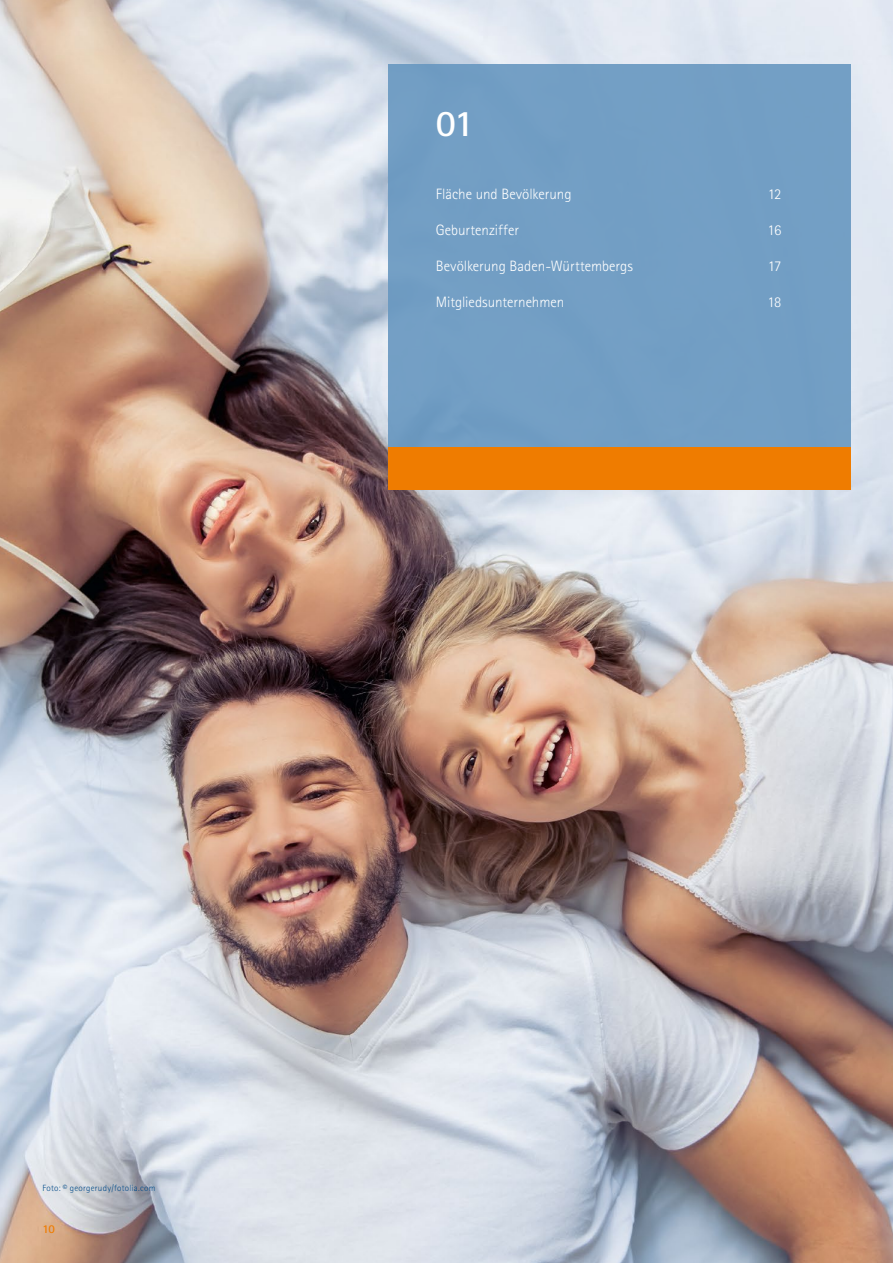
<style>
.page{position:relative;width:893px;height:1263px;background:#fff}
.page>*{position:absolute;margin:0;border:0;box-sizing:border-box;transform-origin:0 0}
.t1{font:700 37.5px "Rotis Sans Serif";color:#fff}
.t2{font:300 15px "Rotis Sans Serif";color:#fff}
.t3{font:700 12px "Rotis Sans Serif";color:#ef7c00}
.t4{font:300 9px "Rotis Sans Serif";letter-spacing:.03em;color:#004988}
</style>
<div class="page">
<img style="left:0;top:0;width:893px;height:1263px">
<div style="left:388px;top:64px;width:462px;height:383px;background:#739fc4"></div>
<div style="left:388px;top:447px;width:462px;height:42px;background:#ef7c00"></div>
<h1 class="t1" style="left:436px;top:100px;width:40px">01</h1>
<p class="t2" style="left:436px;top:185px;width:137px">Fläche und Bevölkerung</p>
<p class="t2" style="left:768px;top:185px;width:15px">12</p>
<p class="t2" style="left:436px;top:221px;width:85px">Geburtenziffer</p>
<p class="t2" style="left:767px;top:221px;width:15px">16</p>
<p class="t2" style="left:436px;top:257px;width:199px">Bevölkerung Baden-Württembergs</p>
<p class="t2" style="left:768px;top:257px;width:15px">17</p>
<p class="t2" style="left:436px;top:293px;width:130px">Mitgliedsunternehmen</p>
<p class="t2" style="left:767px;top:293px;width:15px">18</p>
<p class="t4" style="left:43px;top:1182px;width:114px">Foto: © georgerudy/fotolia.com</p>
<p class="t3" style="left:43px;top:1221px;width:14px">10</p>
</div>
